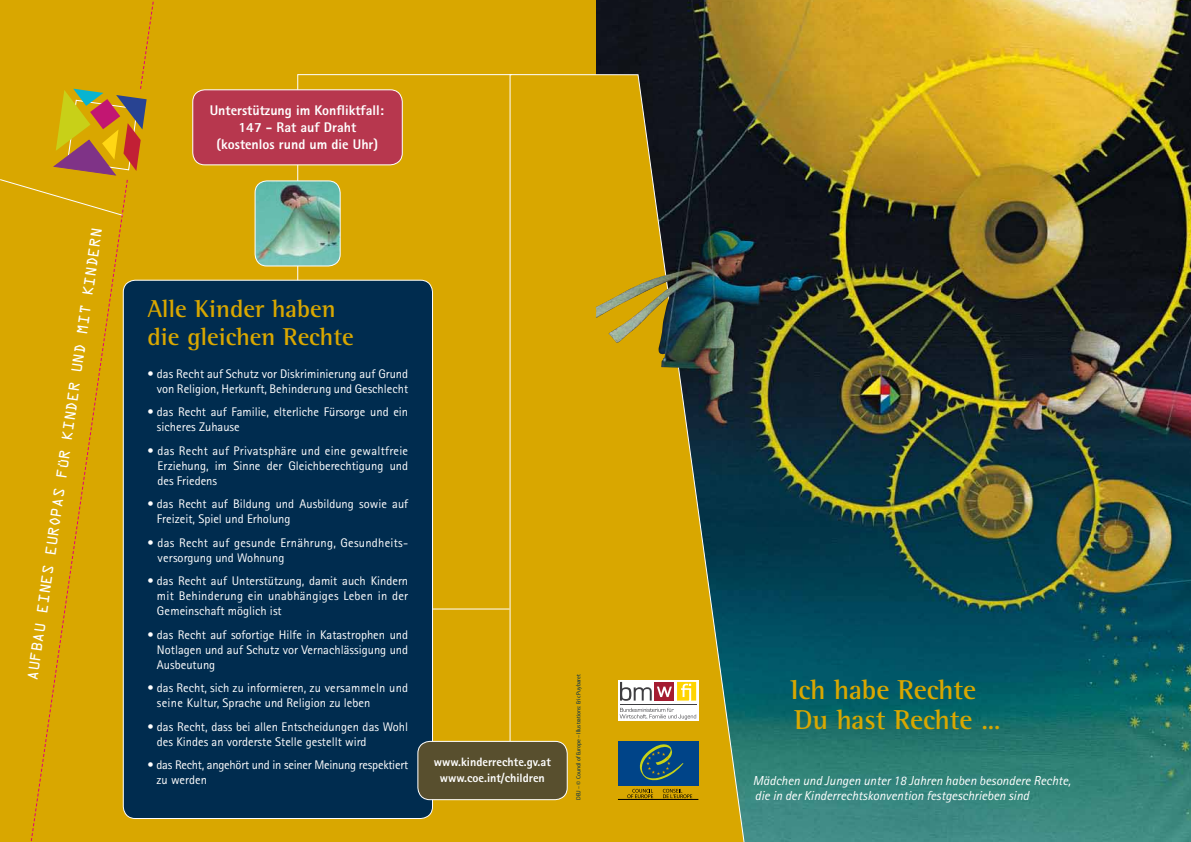
<style>
.page{position:relative;width:1191px;height:842px;background:#fff}
.page>*{position:absolute;margin:0;border:0;box-sizing:border-box;transform-origin:0 0}
.t1{font:700 28px/30px "Rotis Semi Serif Std";letter-spacing:-.005em;color:#d9a700}
.t2{font:700 25px/28px "Rotis Semi Serif Std";color:#d9a700}
.t3{font:800 14px/17px "Rotis Sans Serif Std";color:#fff;text-align:center}
.t4{font:13.5px "OCRA Std";color:#fff}
.t5{font:italic 13px/15px "Rotis Sans Serif Std";color:#fff}
.t6{font:12.5px/15px "Rotis Sans Serif Std";color:#fff}
.t7{font:12.5px/15px "Rotis Sans Serif Std";letter-spacing:.02em;color:#fff}
.t8{font:12.5px/15px "Rotis Sans Serif Std";letter-spacing:-.02em;color:#fff}
.t9{font:800 12.1px/16px "Rotis Sans Serif Std";color:#fff;text-align:center}
.t10{font:semi-condensed 6px "Myriad Pro";color:#002c4f}
</style>
<div class="page">
<img style="left:595px;top:0;width:596px;height:842px">
<div style="left:0;top:0;width:595px;height:842px;background:#d9a700"></div>
<svg style="left:297px;top:74px;width:212px;height:215px"></svg>
<hr style="left:381px;top:608px;width:128px;height:1px;background:#fff">
<svg style="left:509px;top:74px;width:240px;height:768px"></svg>
<div style="left:123px;top:280px;width:309px;height:538px;background:#002c4f;border-radius:12px"></div>
<div style="left:418px;top:741px;width:149px;height:59px;background:#584f2e;border-radius:12px"></div>
<div style="left:417px;top:741px;width:151px;height:59px;border:1px solid #fff;border-radius:12px"></div>
<div style="left:193px;top:90px;width:209px;height:75px;background:#b7374e;border-radius:12px"></div>
<div style="left:192px;top:89px;width:211px;height:76px;border:1px solid #fff;border-radius:12px"></div>
<svg style="left:30px;top:1px;width:129px;height:840px"></svg>
<svg style="left:0;top:89px;width:147px;height:128px"></svg>
<img style="left:256px;top:181px;width:84px;height:85px">
<div style="left:254px;top:180px;width:87px;height:86px;border:1px solid #fff;border-radius:12px"></div>
<img style="left:595px;top:237px;width:227px;height:186px">
<hr style="left:618px;top:799px;width:80px;height:1px;background:#000">
<svg style="left:663px;top:788px;width:38px;height:10px"></svg>
<svg style="left:627px;top:788px;width:30px;height:10px"></svg>
<div style="left:618px;top:741px;width:80px;height:45px;background:#048"></div>
<svg style="left:639px;top:744px;width:45px;height:36px"></svg>
<div style="left:618px;top:680px;width:80px;height:41px;background:#fff"></div>
<hr style="left:620px;top:704px;width:76px;height:1px;background:#3e3d40">
<svg style="left:620px;top:682px;width:31px;height:19px"></svg>
<div style="left:654px;top:682px;width:20px;height:19px;background:#a41c31"></div>
<svg style="left:657px;top:682px;width:39px;height:19px"></svg>
<svg style="left:619px;top:708px;width:77px;height:12px"></svg>
<p class="t4" style="left:27px;top:680px;width:458px;rotate:-82deg">AUFBAU EINES EUROPAS FÜR KINDER UND MIT KINDERN</p>
<p class="t3" style="left:210px;top:102px;width:176px">Unterstützung im Konfliktfall:<br>147 - Rat auf Draht (kostenlos rund um die Uhr)</p>
<h2 class="t2" style="left:147px;top:294px;width:208px">Alle Kinder haben die gleichen Rechte</h2>
<p class="t6" style="left:147px;top:366px;width:262px;text-align:right">• das Recht auf Schutz vor Diskriminierung auf Grund von Religion, Herkunft, Behinderung und Geschlecht</p>
<p class="t6" style="left:157px;top:404px;width:253px;text-indent:-9px">• das Recht auf Familie, elterliche Fürsorge und ein sicheres Zuhause</p>
<p class="t6" style="left:157px;top:443px;width:252px;text-align:justify;text-indent:-10px">• das Recht auf Privatsphäre und eine gewaltfreie Erziehung, im Sinne der Gleichberechtigung und des Friedens</p>
<p class="t6" style="left:157px;top:496px;width:253px;text-indent:-9px">• das Recht auf Bildung und Ausbildung sowie auf<br>Freizeit, Spiel und Erholung</p>
<p class="t7" style="left:157px;top:535px;width:252px;text-indent:-10px">• das Recht auf gesunde Ernährung, Gesundheits&shy;versorgung und Wohnung</p>
<p class="t6" style="left:157px;top:573px;width:253px;text-align:justify;text-indent:-9px">• das Recht auf Unterstützung, damit auch Kindern mit Behinderung ein unabhängiges Leben in der Gemeinschaft möglich ist</p>
<p class="t6" style="left:157px;top:627px;width:253px;text-align:justify;text-indent:-9px">• das Recht auf sofortige Hilfe in Katastrophen und Notlagen und auf Schutz vor Vernachlässigung und Ausbeutung</p>
<p class="t6" style="left:157px;top:680px;width:253px;text-indent:-9px">• das Recht, sich zu informieren, zu versammeln und seine Kultur, Sprache und Religion zu leben</p>
<p class="t6" style="left:157px;top:719px;width:253px;text-indent:-9px">• das Recht, dass bei allen Entscheidungen das Wohl des Kindes an vorderste Stelle gestellt wird</p>
<p class="t8" style="left:156px;top:757px;width:253px;text-indent:-9px">• das Recht, angehört und in seiner Meinung respektiert zu werden</p>
<p class="t9" style="left:434px;top:753px;width:118px">www.kinderrechte.gv.at www.coe.int/children</p>
<p class="t10" style="left:575px;top:800px;width:127px;rotate:-90deg">DEU – © Council of Europe – Illustrations: Eric Puybaret</p>
<h1 class="t1" style="left:790px;top:675px;width:212px">Ich habe Rechte<br>Du hast Rechte …</h1>
<p class="t5" style="left:753px;top:773px;width:319px">Mädchen und Jungen unter 18 Jahren haben besondere Rechte, die in der Kinderrechtskonvention festgeschrieben sind</p>
</div>
